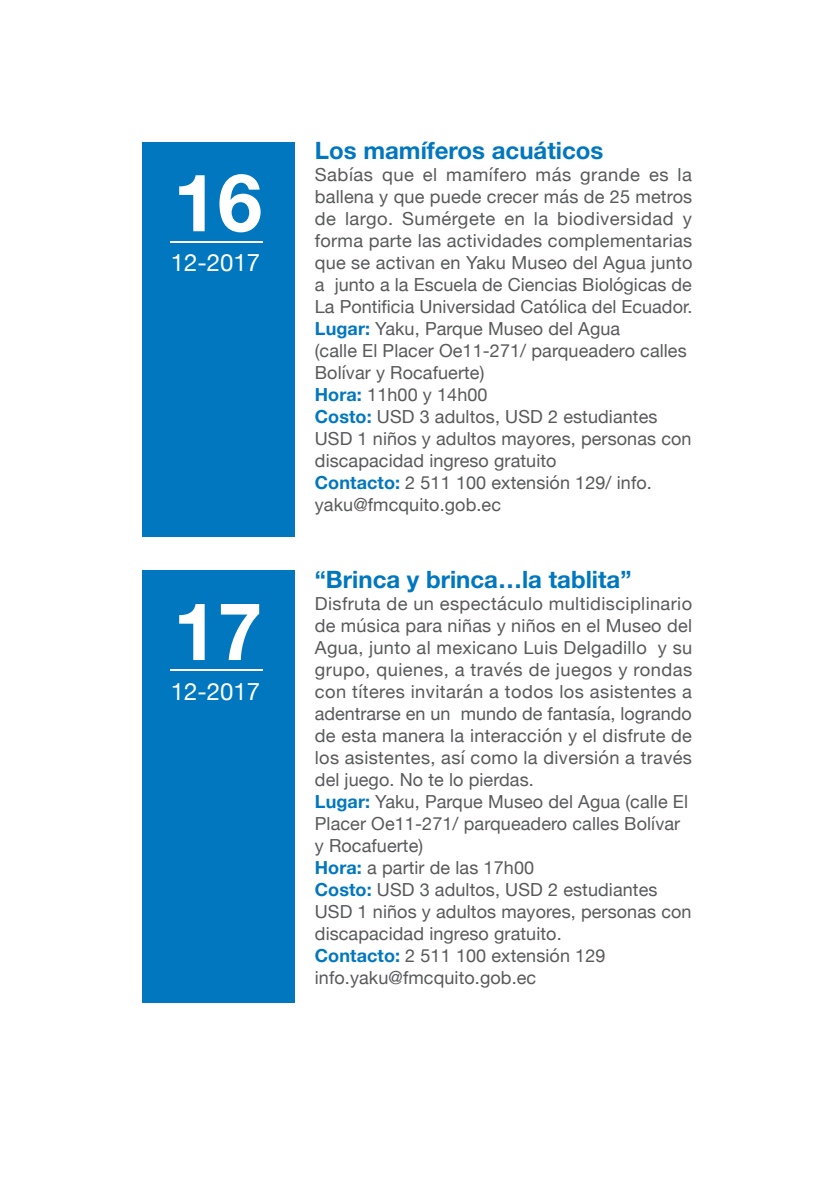
<style>
.page{position:relative;width:834px;height:1191px;background:#fff}
.page>*{position:absolute;margin:0;border:0;box-sizing:border-box;transform-origin:0 0}
.t1{font:700 80px "Helvetica Neue LT Std";color:#fff}
.t2{font:700 24px "Helvetica Neue LT Std";color:#0077bf}
.t3{font:24px "Helvetica Neue";color:#fff}
.t4{font:18px/22px "Helvetica Neue";letter-spacing:.005em;color:#58595b}
.s1{font-weight:700;color:#0077bf}
</style>
<div class="page">
<div style="left:142px;top:142px;width:152px;height:394px;background:#0077bf"></div>
<hr style="left:171px;top:241px;width:92px;height:1px;background:#fff">
<div style="left:142px;top:570px;width:152px;height:432px;background:#0077bf"></div>
<hr style="left:171px;top:669px;width:92px;height:2px;background:#fff">
<h1 class="t1" style="left:173px;top:153px;width:90px">16</h1>
<h2 class="t3" style="left:171px;top:245px;width:91px">12-2017</h2>
<h1 class="t1" style="left:173px;top:582px;width:90px">17</h1>
<h2 class="t3" style="left:171px;top:674px;width:91px">12-2017</h2>
<h2 class="t2" style="left:315px;top:136px;width:290px">Los mamíferos acuáticos</h2>
<p class="t4" style="left:315px;top:165px;width:379px">Sabías que el mamífero más grande es la ballena y que puede crecer más de 25 metros de largo. Sumérgete en la biodiversidad y forma parte las actividades complementarias que se activan en Yaku Museo del Agua junto a junto a la Escuela de Ciencias Biológicas de La Pontificia Universidad Católica del Ecuador.<br><span class="s1">Lugar:</span> Yaku, Parque Museo del Agua<br>(calle El Placer Oe11-271/ parqueadero calles Bolívar y Rocafuerte)<br><span class="s1">Hora:</span> 11h00 y 14h00<br><span class="s1">Costo:</span> USD 3 adultos, USD 2 estudiantes USD 1 niños y adultos mayores, personas con discapacidad ingreso gratuito<br><span class="s1">Contacto:</span> 2 511 100 extensión 129/ info. yaku@fmcquito.gob.ec</p>
<h2 class="t2" style="left:315px;top:564px;width:318px">“Brinca y brinca…la tablita”</h2>
<p class="t4" style="left:315px;top:593px;width:379px">Disfruta de un espectáculo multidisciplinario de música para niñas y niños en el Museo del Agua, junto al mexicano Luis Delgadillo y su grupo, quienes, a través de juegos y rondas con títeres invitarán a todos los asistentes a adentrarse en un mundo de fantasía, logrando de esta manera la interacción y el disfrute de los asistentes, así como la diversión a través del juego. No te lo pierdas.<br><span class="s1">Lugar:</span> Yaku, Parque Museo del Agua (calle El Placer Oe11-271/ parqueadero calles Bolívar y Rocafuerte)<br><span class="s1">Hora:</span> a partir de las 17h00<br><span class="s1">Costo:</span> USD 3 adultos, USD 2 estudiantes USD 1 niños y adultos mayores, personas con discapacidad ingreso gratuito.<br><span class="s1">Contacto:</span> 2 511 100 extensión 129 info.yaku@fmcquito.gob.ec</p>
</div>
